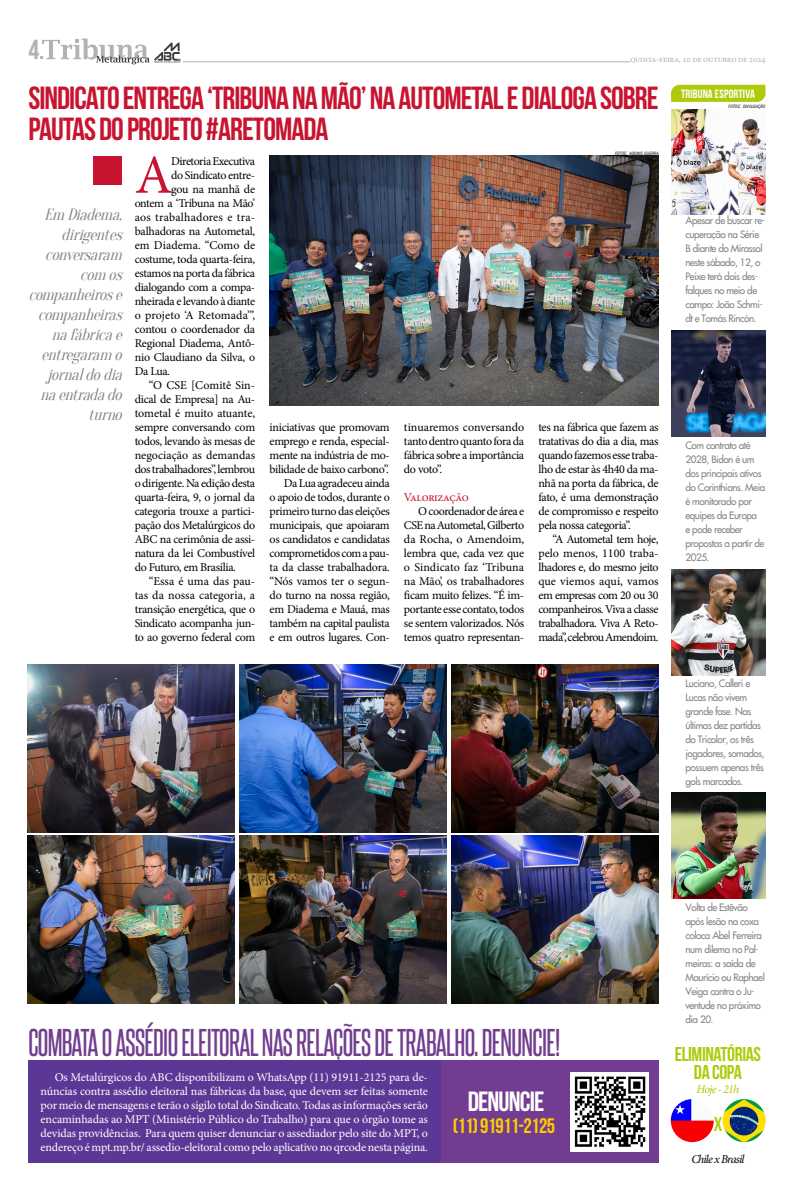
<style>
.page{position:relative;width:794px;height:1191px;background:#fff}
.page>*{position:absolute;margin:0;border:0;box-sizing:border-box;transform-origin:0 0}
.t1{font:55.1px "Minion Pro";color:#c91431}
.t2{font:32.9px "Steelfish Rg";letter-spacing:-.02em;color:#723d90}
.t3{font:32px/31px "Bebas Neue";letter-spacing:-.03em;color:#c91431}
.t4{font:27.8px "Bebas Neue";letter-spacing:-.03em;color:#fff}
.t5{font:27.5px "Bebas Neue";color:#b3b2b2}
.t6{font:21px "Bebas Neue";letter-spacing:-.03em;color:#fc0}
.t7{font:20px/18px "Bebas Neue";letter-spacing:-.02em;color:#afca0b;text-align:center}
.t8{font:italic 16px/20px "Oranienbaum";color:#878787;text-align:right}
.t9{font:12px/14px "Minion Pro";letter-spacing:-.03em;color:#000;text-align:justify}
.t10{font:12px/14px "Minion Pro";letter-spacing:-.01em;color:#fff;text-align:justify}
.t11{font:12px "Bebas Neue";letter-spacing:.01em;color:#fff}
.t12{font:italic 12px "Minion Pro";letter-spacing:-.065em;color:#000}
.t13{font:12px "Minion Pro";letter-spacing:-.03em;color:#c91431}
.t14{font:italic 12px "Minion Pro";letter-spacing:-.06em;color:#afca0b}
.t15{font:10px/14px "Futura";letter-spacing:-.05em;color:#878787}
.t16{font:9px "Minion Pro";letter-spacing:-.03em;color:#b3b2b2}
.t17{font:italic condensed 4.4px "Swiss 721 BT";color:#000}
.s1{font-size:6.2px}
</style>
<div class="page">
<img style="left:671px;top:109px;width:94px;height:106px">
<img style="left:671px;top:792px;width:94px;height:106px">
<img style="left:671px;top:569px;width:94px;height:106px">
<img style="left:671px;top:330px;width:94px;height:106px">
<hr style="left:183px;top:61px;width:447px;height:1px;background:#b3b2b2">
<svg style="left:42px;top:39px;width:138px;height:25px"></svg>
<svg style="left:671px;top:85px;width:94px;height:17px;background:#b0cb10"></svg>
<div style="left:93px;top:156px;width:29px;height:28px;background:#c91431"></div>
<img style="left:270px;top:156px;width:388px;height:249px">
<div style="left:28px;top:1060px;width:616px;height:102px;background:#5b3896"></div>
<div style="left:441px;top:1060px;width:217px;height:102px;background:#723d90"></div>
<img style="left:570px;top:1072px;width:78px;height:79px">
<img style="left:28px;top:664px;width:207px;height:168px">
<img style="left:28px;top:835px;width:207px;height:168px">
<img style="left:239px;top:664px;width:208px;height:168px">
<img style="left:239px;top:835px;width:208px;height:168px">
<img style="left:451px;top:664px;width:207px;height:168px">
<img style="left:451px;top:835px;width:207px;height:168px">
<img style="left:671px;top:1099px;width:43px;height:43px;border-radius:21px">
<img style="left:722px;top:1099px;width:43px;height:43px;border-radius:21px">
<h3 class="t5" style="left:28px;top:34px;width:18px">4.</h3>
<p class="t16" style="left:630px;top:53px;width:137px">quinta-feira, 10 de outubro de 2024</p>
<p class="t11" style="left:681px;top:91px;width:75px">TRIBUNA ESPORTIVA</p>
<h3 class="t3" style="left:28px;top:82px;width:631px">SINDICATO ENTREGA ‘TRIBUNA NA MÃO’ NA AUTOMETAL E DIALOGA SOBRE<br>PAUTAS DO PROJETO #ARETOMADA</h3>
<h1 class="t1" style="left:135px;top:138px;width:40px">A</h1>
<p class="t9" style="left:171px;top:154px;width:86px">Diretoria Executiva</p>
<p class="t17" style="left:728px;top:104px;width:38px">FOTOS<span class="s1">:</span> DIVULGAÇÃO</p>
<p class="t17" style="left:615px;top:151px;width:45px">FOTOS<span class="s1">:</span> ADONIS GUERRA</p>
<p class="t9" style="left:171px;top:168px;width:86px">do Sindicato entre-</p>
<p class="t9" style="left:171px;top:182px;width:86px">gou na manhã de</p>
<p class="t9" style="left:135px;top:196px;width:122px">ontem a ‘Tribuna na Mão’</p>
<p class="t9" style="left:135px;top:210px;width:122px">aos trabalhadores e tra-</p>
<p class="t9" style="left:135px;top:224px;width:122px">balhadoras na Autometal,</p>
<p class="t9" style="left:135px;top:238px;width:122px">em Diadema. “Como de</p>
<p class="t9" style="left:135px;top:252px;width:122px">costume, toda quarta-feira,</p>
<p class="t9" style="left:135px;top:266px;width:122px">estamos na porta da fábrica</p>
<p class="t9" style="left:135px;top:280px;width:122px">dialogando com a compa-</p>
<p class="t9" style="left:135px;top:294px;width:122px">nheirada e levando à diante</p>
<p class="t9" style="left:135px;top:308px;width:122px">o projeto ‘A Retomada’”,</p>
<p class="t9" style="left:135px;top:322px;width:122px">contou o coordenador da</p>
<p class="t9" style="left:135px;top:336px;width:122px">Regional Diadema, Antô-</p>
<p class="t9" style="left:135px;top:350px;width:122px">nio Claudiano da Silva, o</p>
<p class="t9" style="left:135px;top:364px;width:37px">Da Lua.</p>
<p class="t9" style="left:149px;top:378px;width:108px">“O CSE [Comitê Sin-</p>
<p class="t9" style="left:135px;top:392px;width:122px">dical de Empresa] na Au-</p>
<p class="t9" style="left:135px;top:406px;width:122px">tometal é muito atuante,</p>
<p class="t9" style="left:135px;top:420px;width:122px">sempre conversando com</p>
<p class="t9" style="left:135px;top:434px;width:122px">todos, levando às mesas de</p>
<p class="t9" style="left:135px;top:448px;width:122px">negociação as demandas</p>
<p class="t9" style="left:135px;top:462px;width:122px">dos trabalhadores”, lembrou</p>
<p class="t9" style="left:135px;top:476px;width:122px">o dirigente. Na edição desta</p>
<p class="t9" style="left:135px;top:490px;width:122px">quarta-feira, 9, o jornal da</p>
<p class="t9" style="left:135px;top:504px;width:122px">categoria trouxe a partici-</p>
<p class="t9" style="left:135px;top:518px;width:122px">pação dos Metalúrgicos do</p>
<p class="t9" style="left:135px;top:532px;width:122px">ABC na cerimônia de assi-</p>
<p class="t9" style="left:135px;top:546px;width:122px">natura da lei Combustível</p>
<p class="t9" style="left:135px;top:560px;width:103px">do Futuro, em Brasília.</p>
<p class="t9" style="left:149px;top:574px;width:108px">“Essa é uma das pau-</p>
<p class="t9" style="left:135px;top:588px;width:122px">tas da nossa categoria, a</p>
<p class="t9" style="left:135px;top:602px;width:122px">transição energética, que o</p>
<p class="t9" style="left:135px;top:616px;width:122px">Sindicato acompanha jun-</p>
<p class="t9" style="left:135px;top:630px;width:122px">to ao governo federal com</p>
<h3 class="t8" style="left:28px;top:205px;width:100px">Em Diadema, dirigentes conversaram com os companheirose companheiras nafábricae entregaram o jornaldodia naentradado turno</h3>
<p class="t15" style="left:685px;top:214px;width:81px">Apesar de buscar re&shy;cuperação na Série<br>B diante do Mirassol neste sábado, 12, o<br>Peixe terá dois des&shy;falques no meio de campo: João Schmi&shy;dt e Tomás Rincón.</p>
<p class="t9" style="left:270px;top:420px;width:122px;text-align:right">iniciativas que promovam emprego e renda, especial&shy;mente na indústria de mo&shy;bilidade de baixo carbono”.<br>Da Lua agradeceu ainda<br>o apoio de todos, durante o primeiro turno das eleições municipais, que apoiaram os candidatos e candidatas comprometidos com a pau&shy;ta da classe trabalhadora. “Nós vamos ter o segun&shy;do turno na nossa região, em Diadema e Mauá, mas também na capital paulista e em outros lugares. Con-</p>
<p class="t9" style="left:404px;top:420px;width:122px">tinuaremos conversando tanto dentro quanto fora da fábrica sobre a importância do voto”.</p>
<p class="t9" style="left:538px;top:420px;width:122px">tes na fábrica que fazem as tratativas do dia a dia, mas quando fazemos esse traba&shy;lho de estar às 4h40 da ma&shy;nhã na porta da fábrica, de fato, é uma demonstração de compromisso e respeito pela nossa categoria”.</p>
<p class="t9" style="left:538px;top:532px;width:122px;text-indent:14px">“A Autometal tem hoje, pelo menos, 1100 traba&shy;lhadores e, do mesmo jeito que viemos aqui, vamos em empresas com 20 ou 30 companheiros. Viva a classe trabalhadora. Viva A Reto&shy;mada”, celebrou Amendoim.</p>
<p class="t15" style="left:685px;top:438px;width:81px">Com contrato até<br>2028, Bidon é um dos principais ativos do Corinthians. Meia é monitorado por equipes da Europa<br>e pode receber propostas a partir de<br>2025.</p>
<p class="t13" style="left:404px;top:489px;width:66px">Valorização</p>
<p class="t9" style="left:404px;top:504px;width:122px;text-indent:14px">O coordenador de área e CSE na Autometal, Gilberto da Rocha, o Amendoim, lembra que, cada vez que o Sindicato faz ‘Tribuna na Mão’, os trabalhadores ficam muito felizes. “É im&shy;portante esse contato, todos se sentem valorizados. Nós temos quatro representan-</p>
<h2 class="t2" style="left:28px;top:1019px;width:533px">COMBATA O ASSÉDIO ELEITORAL NAS RELAÇÕES DE TRABALHO. DENUNCIE!</h2>
<p class="t10" style="left:41px;top:1070px;width:389px;text-indent:14px">Os Metalúrgicos do ABC disponibilizam o WhatsApp (11) 91911-2125 para de&shy;núncias contra assédio eleitoral nas fábricas da base, que devem ser feitas somente por meio de mensagens e terão o sigilo total do Sindicato. Todas as informações serão encaminhadas ao MPT (Ministério Público do Trabalho) para que o órgão tome as devidas providências. Para quem quiser denunciar o assediador pelo site do MPT, o endereço é mpt.mp.br/ assedio-eleitoral como pelo aplicativo no qrcode nesta página.</p>
<h3 class="t4" style="left:468px;top:1086px;width:78px">DENUNCIE</h3>
<h3 class="t6" style="left:453px;top:1114px;width:104px">(11) 91911-2125</h3>
<p class="t15" style="left:685px;top:676px;width:81px">Luciano, Calleri e<br>Lucas não vivem grande fase. Nas últimas dez partidas do Tricolor, os três jogadores, somados, possuem apenas três gols marcados.</p>
<p class="t15" style="left:685px;top:900px;width:81px">Volta de Estêvão após lesão na coxa coloca Abel Ferreira num dilema no Pal&shy;meiras: a saída de<br>Maurício ou Raphael<br>Veiga contra o Ju&shy;ventude no próximo dia 20.</p>
<h3 class="t7" style="left:675px;top:1044px;width:88px">ELIMINATÓRIAS<br>DA COPA</h3>
<p class="t14" style="left:696px;top:1080px;width:44px">Hoje - 21h</p>
<h3 class="t7" style="left:713px;top:1114px;width:10px">X</h3>
<p class="t12" style="left:691px;top:1150px;width:55px">Chile x Brasil</p>
</div>
